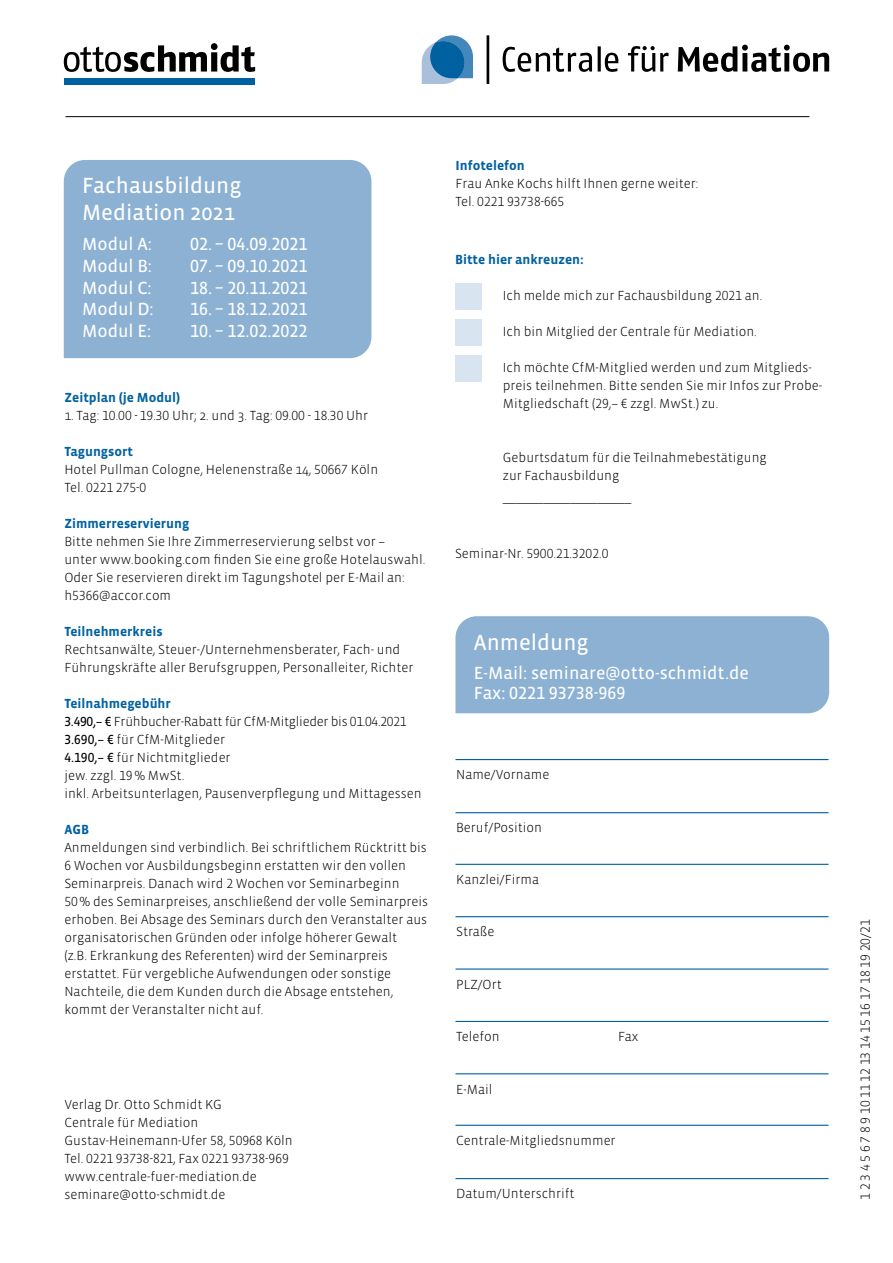
<style>
.page{position:relative;width:893px;height:1263px;background:#fff}
.page>*{position:absolute;margin:0;border:0;box-sizing:border-box;transform-origin:0 0}
.t1{font:22.5px/27px "Vista Sans OT";color:#fff}
.t2{font:18px/19.5px "Vista Sans OT";color:#fff}
.t3{font:300 13.5px/18px "Vista Sans OT";color:#000}
.t4{font:700 13.5px "Vista Sans OT";color:#0061a1}
.s1{font-weight:700;color:#0061a1}
.s2{font-weight:400}
</style>
<div class="page">
<div style="left:64px;top:160px;width:307px;height:198px;background:#8cb1d2"></div>
<div style="left:455px;top:616px;width:374px;height:97px;background:#8cb1d2"></div>
<hr style="left:455px;top:759px;width:373px;height:1px;background:#0061a1">
<hr style="left:455px;top:812px;width:373px;height:1px;background:#0061a1">
<hr style="left:455px;top:864px;width:373px;height:1px;background:#0061a1">
<hr style="left:455px;top:916px;width:373px;height:1px;background:#0061a1">
<hr style="left:455px;top:968px;width:373px;height:2px;background:#0061a1">
<hr style="left:455px;top:1021px;width:373px;height:1px;background:#0061a1">
<hr style="left:455px;top:1073px;width:373px;height:1px;background:#0061a1">
<hr style="left:455px;top:1125px;width:373px;height:1px;background:#0061a1">
<hr style="left:455px;top:1178px;width:373px;height:1px;background:#0061a1">
<svg style="left:64px;top:43px;width:191px;height:29px"></svg>
<div style="left:64px;top:78px;width:191px;height:6px;background:#0061a1"></div>
<hr style="left:66px;top:116px;width:743px;height:1px;background:#000">
<hr style="left:487px;top:35px;width:2px;height:49px;background:#000">
<svg style="left:422px;top:35px;width:51px;height:49px"></svg>
<svg style="left:503px;top:45px;width:326px;height:27px"></svg>
<div style="left:455px;top:283px;width:27px;height:26px;background:#d8e5f0"></div>
<div style="left:455px;top:319px;width:27px;height:26px;background:#d8e5f0"></div>
<div style="left:455px;top:355px;width:27px;height:26px;background:#d8e5f0"></div>
<h1 class="t1" style="left:82px;top:172px;width:161px">Fachausbildung<br>Mediation 2021</h1>
<h2 class="t2" style="left:82px;top:235px;width:71px">Modul A:</h2>
<h2 class="t2" style="left:190px;top:235px;width:119px">02. – 04.09.2021</h2>
<h2 class="t2" style="left:82px;top:257px;width:71px">Modul B:</h2>
<h2 class="t2" style="left:190px;top:257px;width:119px">07. – 09.10.2021</h2>
<h2 class="t2" style="left:82px;top:278px;width:71px">Modul C:</h2>
<h2 class="t2" style="left:190px;top:278px;width:119px">18. – 20.11.2021</h2>
<h2 class="t2" style="left:82px;top:300px;width:73px">Modul D:</h2>
<h2 class="t2" style="left:190px;top:300px;width:119px">16. – 18.12.2021</h2>
<h2 class="t2" style="left:82px;top:321px;width:71px">Modul E:</h2>
<h2 class="t2" style="left:190px;top:321px;width:119px">10. – 12.02.2022</h2>
<p class="t4" style="left:64px;top:390px;width:117px">Zeitplan (je Modul)</p>
<p class="t3" style="left:64px;top:406px;width:305px">1. Tag: 10.00 - 19.30 Uhr; 2. und 3. Tag: 09.00 - 18.30 Uhr</p>
<p class="t4" style="left:64px;top:444px;width:70px">Tagungsort</p>
<p class="t3" style="left:64px;top:460px;width:315px">Hotel Pullman Cologne, Helenenstraße 14, 50667 Köln<br>Tel. 0221 275-0</p>
<p class="t4" style="left:64px;top:516px;width:126px">Zimmerreservierung</p>
<p class="t3" style="left:64px;top:532px;width:362px">Bitte nehmen Sie Ihre Zimmerreservierung selbst vor –<br>unter www.booking.com finden Sie eine große Hotelauswahl.<br>Oder Sie reservieren direkt im Tagungshotel per E-Mail an: h5366@accor.com</p>
<p class="t4" style="left:64px;top:624px;width:100px">Teilnehmerkreis</p>
<p class="t3" style="left:64px;top:640px;width:350px">Rechtsanwälte, Steuer-/Unternehmensberater, Fach- und<br>Führungskräfte aller Berufsgruppen, Personalleiter, Richter</p>
<p class="t3" style="left:64px;top:694px;width:359px"><span class="s1">Teilnahmegebühr<br></span><span class="s2">3.490,– €</span> Frühbucher-Rabatt für CfM-Mitglieder bis 01.04.2021<br><span class="s2">3.690,– €</span> für CfM-Mitglieder<br><span class="s2">4.190,– €</span> für Nichtmitglieder<br>jew. zzgl. 19% MwSt.<br>inkl. Arbeitsunterlagen, Pausenverpflegung und Mittagessen</p>
<p class="t4" style="left:64px;top:822px;width:26px">AGB</p>
<p class="t3" style="left:64px;top:838px;width:365px">Anmeldungen sind verbindlich. Bei schriftlichem Rücktritt bis 6 Wochen vor Ausbildungsbeginn erstatten wir den vollen Seminarpreis. Danach wird 2 Wochen vor Seminarbeginn 50% des Seminarpreises, anschließend der volle Seminarpreis erhoben. Bei Absage des Seminars durch den Veranstalter aus organisatorischen Gründen oder infolge höherer Gewalt<br>(z.B. Erkrankung des Referenten) wird der Seminarpreis erstattet. Für vergebliche Aufwendungen oder sonstige Nachteile, die dem Kunden durch die Absage entstehen, kommt der Veranstalter nicht auf.</p>
<p class="t3" style="left:64px;top:1096px;width:230px">Verlag Dr. Otto Schmidt KG<br>Centrale für Mediation<br>Gustav-Heinemann-Ufer 58, 50968 Köln<br>Tel. 0221 93738-821, Fax 0221 93738-969 www.centrale-fuer-mediation.de seminare@otto-schmidt.de</p>
<p class="t4" style="left:455px;top:159px;width:71px">Infotelefon</p>
<p class="t3" style="left:455px;top:175px;width:244px">Frau Anke Kochs hilft Ihnen gerne weiter:<br>Tel. 0221 93738-665</p>
<p class="t4" style="left:455px;top:252px;width:130px">Bitte hier ankreuzen:</p>
<p class="t3" style="left:503px;top:287px;width:261px">Ich melde mich zur Fachausbildung 2021 an.</p>
<p class="t3" style="left:503px;top:323px;width:255px">Ich bin Mitglied der Centrale für Mediation.</p>
<p class="t3" style="left:503px;top:359px;width:321px">Ich möchte CfM-Mitglied werden und zum Mitglieds&shy;preis teilnehmen. Bitte senden Sie mir Infos zur Probe-<br>Mitgliedschaft (29,– € zzgl. MwSt.) zu.</p>
<p class="t3" style="left:503px;top:449px;width:265px">Geburtsdatum für die Teilnahmebestätigung zur Fachausbildung</p>
<p class="t3" style="left:503px;top:489px;width:130px">___________________</p>
<p class="t3" style="left:455px;top:545px;width:155px">Seminar-Nr. 5900.21.3202.0</p>
<h1 class="t1" style="left:474px;top:629px;width:116px">Anmeldung</h1>
<h2 class="t2" style="left:474px;top:664px;width:277px">E-Mail: seminare@otto-schmidt.de<br>Fax: 0221 93738-969</h2>
<p class="t3" style="left:456px;top:766px;width:95px">Name/Vorname</p>
<p class="t3" style="left:456px;top:819px;width:88px">Beruf/Position</p>
<p class="t3" style="left:456px;top:871px;width:84px">Kanzlei/Firma</p>
<p class="t3" style="left:456px;top:923px;width:40px">Straße</p>
<p class="t3" style="left:456px;top:975px;width:47px">PLZ/Ort</p>
<p class="t3" style="left:456px;top:1028px;width:45px">Telefon</p>
<p class="t3" style="left:618px;top:1028px;width:22px">Fax</p>
<p class="t3" style="left:456px;top:1080px;width:38px">E-Mail</p>
<p class="t3" style="left:456px;top:1132px;width:161px">Centrale-Mitgliedsnummer</p>
<p class="t3" style="left:456px;top:1185px;width:120px">Datum/Unterschrift</p>
<p class="t3" style="left:856px;top:1199px;width:281px;rotate:-90deg">1 2 3 4 5 6 7 8 9 10 11 12 13 14 15 16 17 18 19 20/21</p>
</div>
